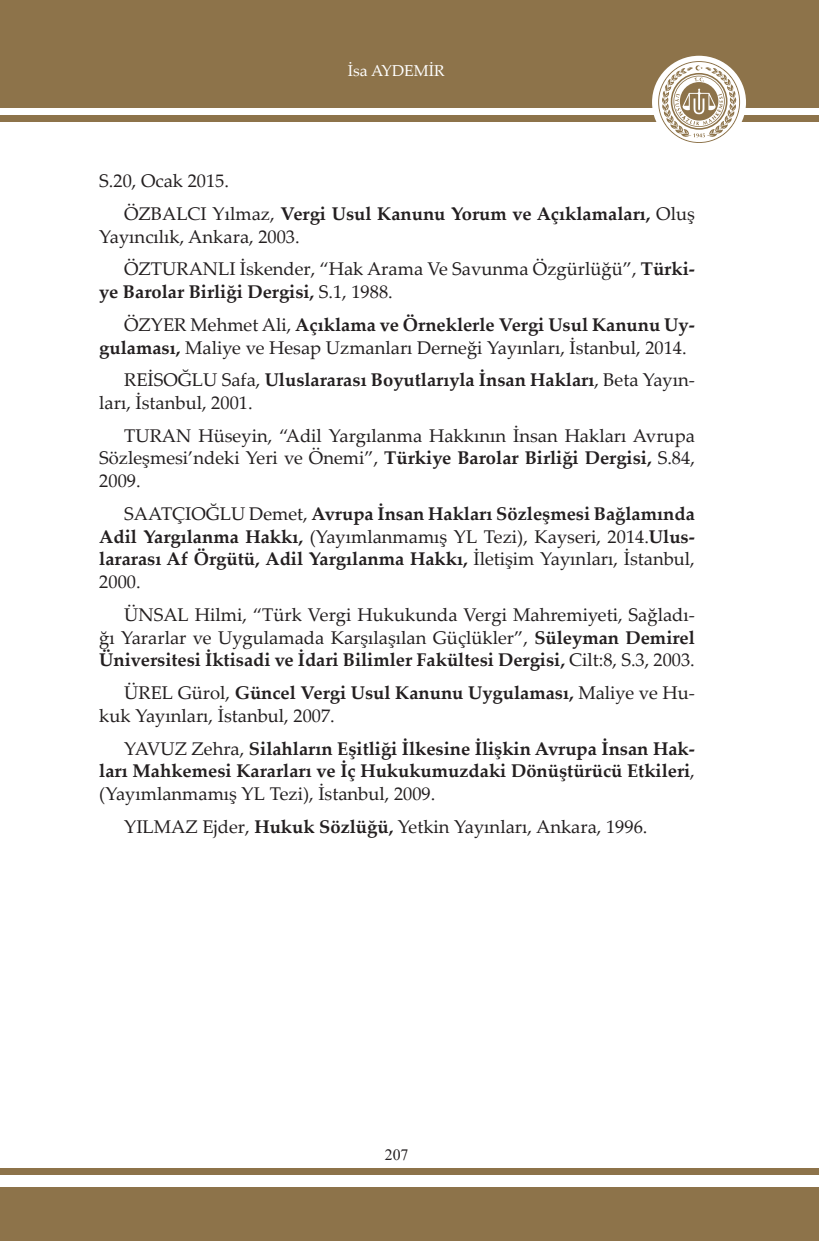
<style>
.page{position:relative;width:819px;height:1241px;background:#fff}
.page>*{position:absolute;margin:0;border:0;box-sizing:border-box;transform-origin:0 0}
.t1{font:18.38px/22.8px "Palatino Linotype";color:#231f20}
.t2{font:700 18.38px/22.8px "Palatino Linotype";color:#231f20}
.t3{font:15.75px "Palatino Linotype";color:#fff}
.t4{font:15.75px "Times New Roman";color:#231f20}
.s1{font-weight:400}
.s2{font-weight:700}
</style>
<div class="page">
<div style="left:0;top:0;width:819px;height:108px;background:#8d734a"></div>
<div style="left:0;top:1187px;width:819px;height:53px;background:#8d734a"></div>
<div style="left:0;top:116px;width:819px;height:6px;background:#8d734a"></div>
<div style="left:0;top:1167px;width:819px;height:6px;background:#8d734a"></div>
<div style="left:652px;top:56px;width:94px;height:93px;background:#fff;border-radius:50%"></div>
<svg style="left:658px;top:61px;width:82px;height:82px"></svg>
<p class="t3" style="left:348px;top:59px;width:98px">İsa AYDEMİR</p>
<p class="t2" style="left:124px;top:164px;width:572px;line-height:32.7px;text-indent:-25px"><span class="s1">S.20, Ocak 2015.<br>ÖZBALCI Yılmaz,</span> Vergi Usul Kanunu Yorum ve Açıklamaları, <span class="s1">Oluş</span></p>
<p class="t1" style="left:124px;top:219px;width:572px;line-height:32.7px;text-indent:-25px">Yayıncılık, Ankara, 2003.<br>ÖZTURANLI İskender, “Hak Arama Ve Savunma Özgürlüğü”, <span class="s2">Türki-</span></p>
<p class="t2" style="left:124px;top:275px;width:572px;line-height:32.7px;text-indent:-25px">ye Barolar Birliği Dergisi, <span class="s1">S.1, 1988.<br>ÖZYER Mehmet Ali,</span> Açıklama ve Örneklerle Vergi Usul Kanunu Uy-</p>
<p class="t1" style="left:124px;top:330px;width:572px;line-height:32.7px;text-indent:-25px"><span class="s2">gulaması,</span> Maliye ve Hesap Uzmanları Derneği Yayınları, İstanbul, 2014.<br>REİSOĞLU Safa, <span class="s2">Uluslararası Boyutlarıyla İnsan Hakları</span>, Beta Yayın-</p>
<p class="t1" style="left:124px;top:385px;width:572px;line-height:32.7px;text-indent:-25px">ları, İstanbul, 2001.<br>TURAN Hüseyin, “Adil Yargılanma Hakkının İnsan Hakları Avrupa</p>
<p class="t1" style="left:99px;top:446px;width:597px">Sözleşmesi’ndeki Yeri ve Önemi”, <span class="s2">Türkiye Barolar Birliği Dergisi,</span> S.84,<br>2009.</p>
<p class="t2" style="left:99px;top:501px;width:597px;text-align:justify;text-indent:25px"><span class="s1">SAATÇIOĞLU Demet,</span> Avrupa İnsan Hakları Sözleşmesi Bağlamında Adil Yargılanma Hakkı, <span class="s1">(Yayımlanmamış YL Tezi), Kayseri, 2014.</span>Ulus&shy;lararası Af Örgütü, Adil Yargılanma Hakkı, <span class="s1">İletişim Yayınları, İstanbul, 2000.</span></p>
<p class="t1" style="left:99px;top:602px;width:597px;text-align:justify;text-indent:25px">ÜNSAL Hilmi, “Türk Vergi Hukukunda Vergi Mahremiyeti, Sağladı&shy;ğı Yararlar ve Uygulamada Karşılaşılan Güçlükler”, <span class="s2">Süleyman Demirel Üniversitesi İktisadi ve İdari Bilimler Fakültesi Dergisi,</span> Cilt:8, S.3, 2003.</p>
<p class="t1" style="left:99px;top:680px;width:597px;text-indent:25px">ÜREL Gürol, <span class="s2">Güncel Vergi Usul Kanunu Uygulaması,</span> Maliye ve Hu&shy;kuk Yayınları, İstanbul, 2007.</p>
<p class="t2" style="left:99px;top:736px;width:597px;text-align:justify;text-indent:25px"><span class="s1">YAVUZ Zehra,</span> Silahların Eşitliği İlkesine İlişkin Avrupa İnsan Hak&shy;ları Mahkemesi Kararları ve İç Hukukumuzdaki Dönüştürücü Etkileri<span class="s1">, (Yayımlanmamış YL Tezi), İstanbul, 2009.</span></p>
<p class="t1" style="left:124px;top:814px;width:525px">YILMAZ Ejder, <span class="s2">Hukuk Sözlüğü,</span> Yetkin Yayınları, Ankara, 1996.</p>
<p class="t4" style="left:385px;top:1143px;width:25px">207</p>
</div>
